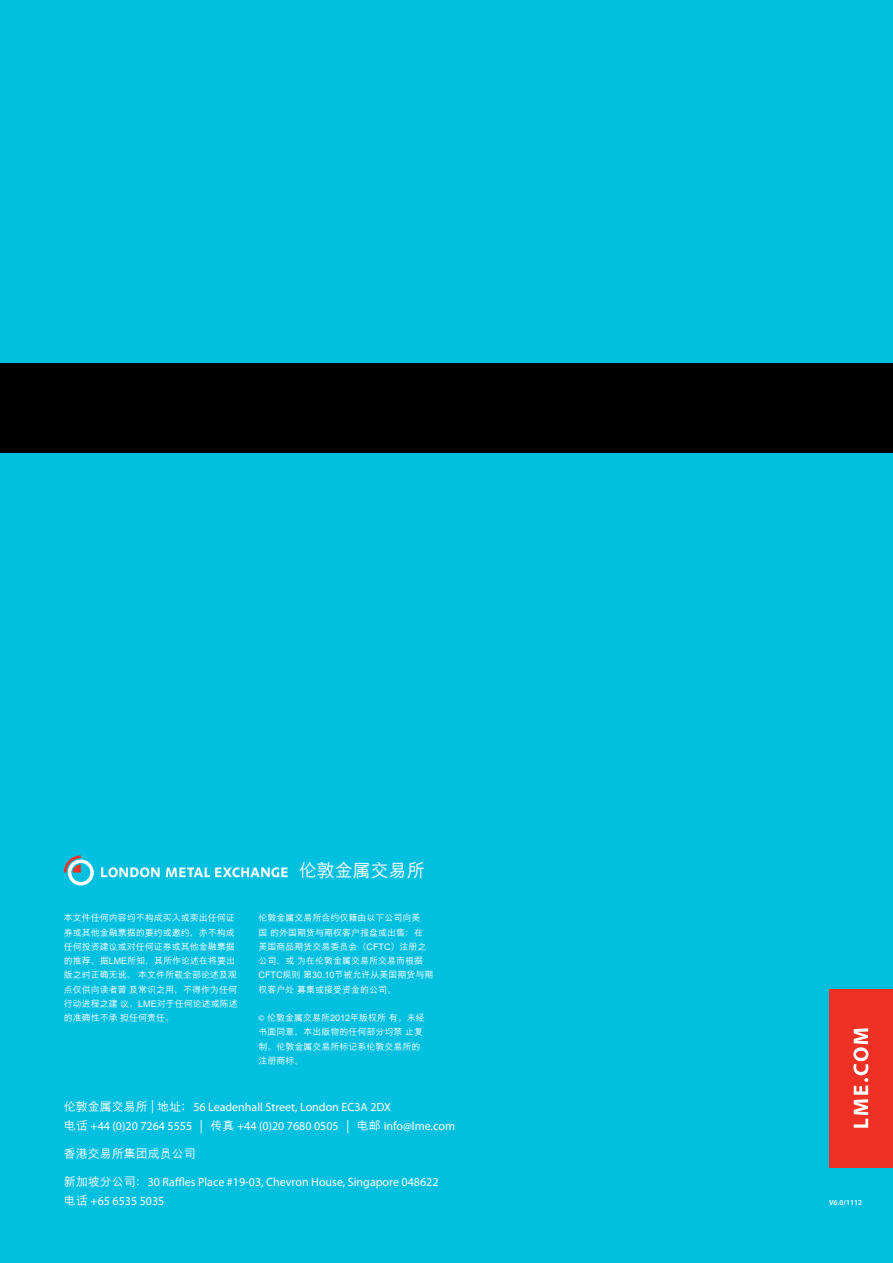
<style>
.page{position:relative;width:893px;height:1263px;background:#00bfdf}
.page>*{position:absolute;margin:0;border:0;box-sizing:border-box;transform-origin:0 0}
.t1{font:500 18px "M Hei GB";color:#fff}
.t2{font:12px/18.8px "Myriad Pro";color:#fff}
.t3{font:500 12px "M Hei GB";color:#fff}
.t4{font:500 9px/14.2px "M Hei GB";color:#fff}
.t5{font:600 7.5px "Myriad Pro";color:#fff}
.s1{font-family:"Myriad Pro";font-weight:400}
.s2{font-family:"M Hei GB";font-weight:500}
.s3{font-size:13.2px}
.s4{font-family:"M Hei GB";font-weight:500;font-size:13.2px}
</style>
<div class="page">
<div style="left:829px;top:989px;width:64px;height:178px;background:#ee3124"></div>
<svg style="left:853px;top:1028px;width:15px;height:100px"></svg>
<div style="left:0;top:364px;width:893px;height:89px;background:#000"></div>
<svg style="left:101px;top:867px;width:59px;height:10px"></svg>
<svg style="left:166px;top:867px;width:122px;height:10px"></svg>
<svg style="left:64px;top:855px;width:30px;height:30px"></svg>
<h1 class="t1" style="left:299px;top:862px;width:127px">伦敦金属交易所</h1>
<p class="t4" style="left:64px;top:911px;width:176px">本文件任何内容均不构成买入或卖出任何证券或其他金融票据的要约或邀约，亦不构成任何投资建议或对任何证券或其他金融票据的推荐。据LME所知，其所作论述在将要出版之时正确无讹。 本文件所载全部论述及观点仅供向读者普 及常识之用，不得作为任何行动进程之建 议。LME对于任何论述或陈述的准确性不承 担任何责任。</p>
<p class="t4" style="left:259px;top:911px;width:177px">伦敦金属交易所合约仅籍由以下公司向美<br>国 的外国期货与期权客户报盘或出售：在美国商品期货交易委员会（CFTC）注册之公司，或 为在伦敦金属交易所交易而根据<br>CFTC规则 第30.10节被允许从美国期货与期权客户处 募集或接受资金的公司。</p>
<p class="t4" style="left:259px;top:1011px;width:168px"><span class="s1">©</span> 伦敦金属交易所2012年版权所 有。未经书面同意，本出版物的任何部分均禁 止复制。伦敦金属交易所标记系伦敦交易所的注册商标。</p>
<h2 class="t2" style="left:64px;top:1097px;width:393px"><span class="s2">伦敦金属交易所</span> <span class="s3">|</span> <span class="s2">地址</span><span class="s4">：</span>56 Leadenhall Street, London EC3A 2DX<br><span class="s2">电话</span> +44 (0)20 7264 5555 <span class="s3">|</span> <span class="s2">传真</span> +44 (0)20 7680 0505 <span class="s3">|</span> <span class="s2">电邮</span> info@lme.com</h2>
<h2 class="t3" style="left:64px;top:1147px;width:133px">香港交易所集团成员公司</h2>
<h2 class="t2" style="left:64px;top:1173px;width:376px"><span class="s2">新加坡分公司：</span>30 Raffles Place #19-03, Chevron House, Singapore 048622<span class="s2">电话</span> +65 6535 5035</h2>
<p class="t5" style="left:829px;top:1198px;width:34px">V6.0/1112</p>
</div>
